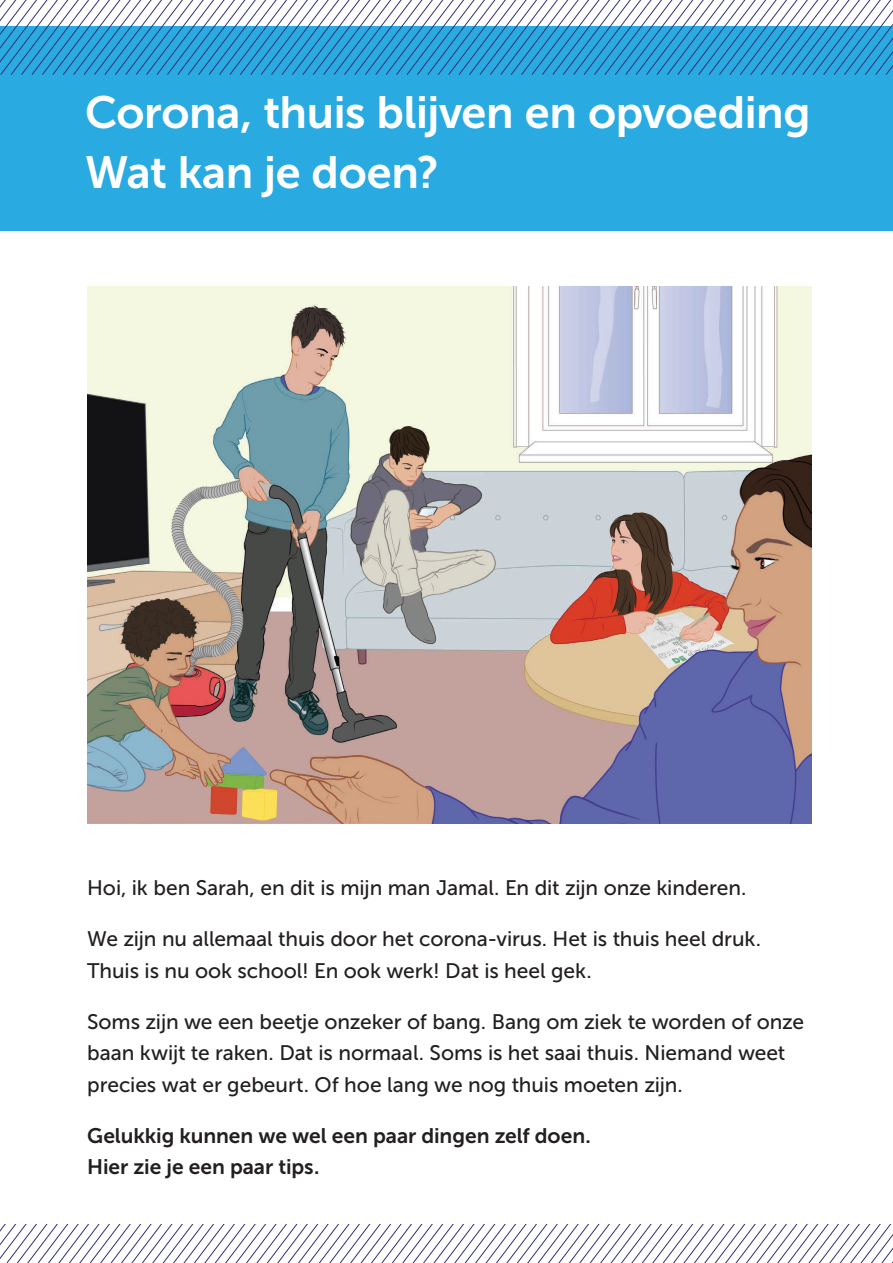
<style>
.page{position:relative;width:893px;height:1263px;background:#fff}
.page>*{position:absolute;margin:0;border:0;box-sizing:border-box;transform-origin:0 0}
.t1{font:45px/60px "Museo Sans 700";letter-spacing:-.01em;color:#fff}
.t2{font:21px/31.5px "Museo Sans 500";letter-spacing:-.005em;color:#231f20}
.t3{font:21px/31.5px "Museo Sans 700";letter-spacing:-.005em;color:#231f20}
</style>
<div class="page">
<div style="left:0;top:26px;width:893px;height:204px;background:#29aae1"></div>
<svg style="left:0;top:0;width:893px;height:75px"></svg>
<svg style="left:0;top:1225px;width:893px;height:38px"></svg>
<img style="left:87px;top:287px;width:724px;height:536px">
<h1 class="t1" style="left:85px;top:83px;width:727px">Corona, thuis blijven en opvoeding<br>Wat kan je doen?</h1>
<p class="t2" style="left:87px;top:872px;width:661px">Hoi, ik ben Sarah, en dit is mijn man Jamal. En dit zijn onze kinderen.</p>
<p class="t2" style="left:87px;top:923px;width:675px">We zijn nu allemaal thuis door het corona-virus. Het is thuis heel druk.<br>Thuis is nu ook school! En ook werk! Dat is heel gek.</p>
<p class="t2" style="left:87px;top:1006px;width:718px">Soms zijn we een beetje onzeker of bang. Bang om ziek te worden of onze baan kwijt te raken. Dat is normaal. Soms is het saai thuis. Niemand weet precies wat er gebeurt. Of hoe lang we nog thuis moeten zijn.</p>
<p class="t3" style="left:87px;top:1119px;width:505px">Gelukkig kunnen we wel een paar dingen zelf doen.<br>Hier zie je een paar tips.</p>
</div>
